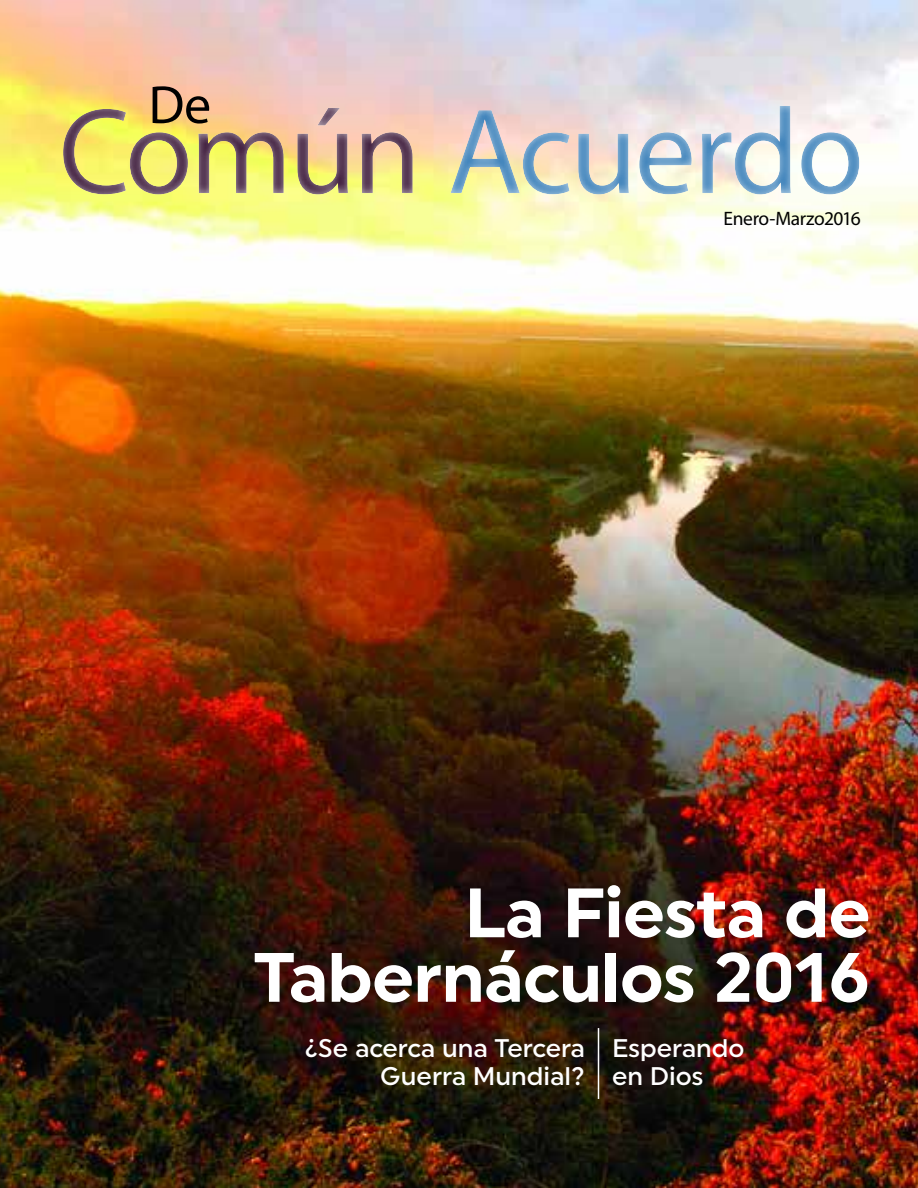
<style>
.page{position:relative;width:918px;height:1188px;background:#fff}
.page>*{position:absolute;margin:0;border:0;box-sizing:border-box;transform-origin:0 0}
.t1{font:123px "Myriad Pro";letter-spacing:-.03em;color:#347cb7}
.t2{font:700 69.75px/64.5px "Uniform";letter-spacing:-.01em;color:#fff;text-align:right}
.t3{font:54px "Myriad Pro";color:#000}
.t4{font:500 25.5px/28.5px "Uniform";color:#fff;text-align:right}
.t5{font:19.5px "Myriad Pro";letter-spacing:-.02em;color:#000}
.s1{color:#341031}
</style>
<div class="page">
<img style="left:0;top:0;width:918px;height:1188px">
<hr style="left:598px;top:1028px;width:1px;height:71px;background:#fff">
<div style="left:39px;top:75px;width:879px;height:150px;background:#fff;opacity:.75"></div>
<h3 class="t3" style="left:148px;top:72px;width:64px">De</h3>
<h1 class="t1" style="left:59px;top:76px;width:807px"><span class="s1">Común</span> Acuerdo</h1>
<p class="t5" style="left:724px;top:206px;width:139px">Enero-Marzo2016</p>
<h2 class="t2" style="left:254px;top:880px;width:619px">La Fiesta de<br>Tabernáculos 2016</h2>
<p class="t4" style="left:305px;top:1033px;width:282px">¿Se acerca una Tercera<br>Guerra Mundial?</p>
<p class="t4" style="left:612px;top:1033px;width:134px;text-align:left">Esperando en Dios</p>
</div>
